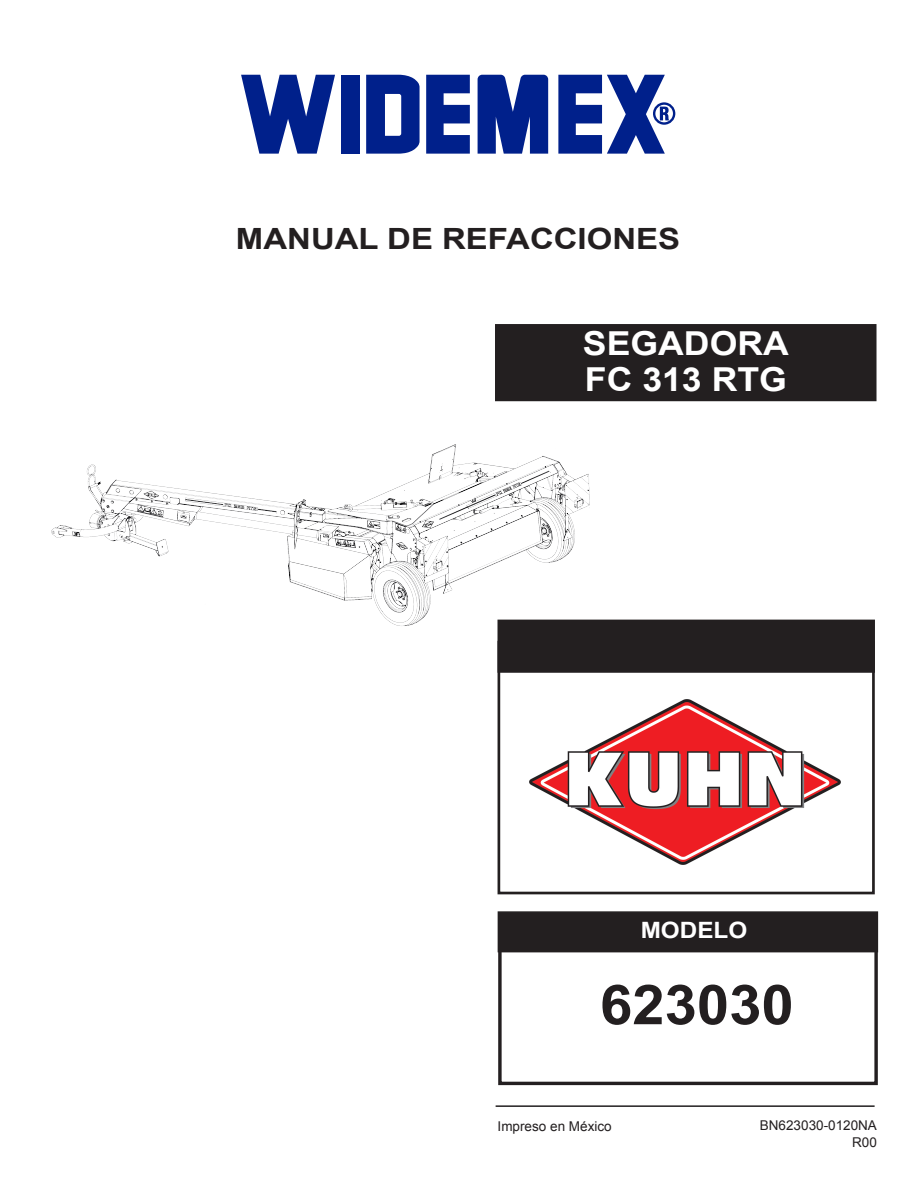
<style>
.page{position:relative;width:919px;height:1191px;background:#fff}
.page>*{position:absolute;margin:0;border:0;box-sizing:border-box;transform-origin:0 0}
.t1{font:700 55.2px "Arial";color:#231f20;scale:1.05 1}
.t2{font:700 33px/36px "Arial";color:#fff;scale:1.08 1}
.t3{font:700 29.25px "Arial";color:#231f20;scale:1.12 1}
.t4{font:700 22.5px "Arial";color:#fff;scale:1.08 1}
.t5{font:13.5px/16.8px "Arial";color:#231f20;text-align:right}
</style>
<div class="page">
<div style="left:495px;top:324px;width:381px;height:77px;background:#231f20"></div>
<div style="left:497px;top:619px;width:377px;height:54px;background:#231f20;border:2px solid #231f20"></div>
<div style="left:497px;top:911px;width:381px;height:41px;background:#231f20;border:1px solid #231f20"></div>
<hr style="left:495px;top:1105px;width:379px;height:1px;background:#231f20">
<div style="left:497px;top:641px;width:377px;height:253px;border:3px solid #231f20"></div>
<div style="left:498px;top:921px;width:379px;height:164px;border:3px solid #231f20"></div>
<svg style="left:366px;top:75px;width:53px;height:79px"></svg>
<svg style="left:426px;top:75px;width:44px;height:79px"></svg>
<svg style="left:241px;top:75px;width:94px;height:79px"></svg>
<div style="left:341px;top:75px;width:19px;height:79px;background:#00208b"></div>
<svg style="left:477px;top:75px;width:71px;height:79px;background:#1f3b99"></svg>
<div style="left:653px;top:102px;width:22px;height:23px;border:2px solid #00208b;border-radius:50%"></div>
<svg style="left:558px;top:75px;width:111px;height:79px"></svg>
<img style="left:530px;top:699px;width:310px;height:165px">
<img style="left:51px;top:444px;width:579px;height:201px">
<h3 class="t3" style="left:236px;top:219px;width:398px">MANUAL DE REFACCIONES</h3>
<h2 class="t2" style="left:583px;top:326px;width:192px">SEGADORA<br>FC 313 RTG</h2>
<h3 class="t4" style="left:640px;top:915px;width:100px">MODELO</h3>
<h1 class="t1" style="left:600px;top:968px;width:186px">623030</h1>
<p class="t5" style="left:497px;top:1118px;width:116px">Impreso en México</p>
<p class="t5" style="left:759px;top:1117px;width:119px">BN623030-0120NA<br>R00</p>
</div>
